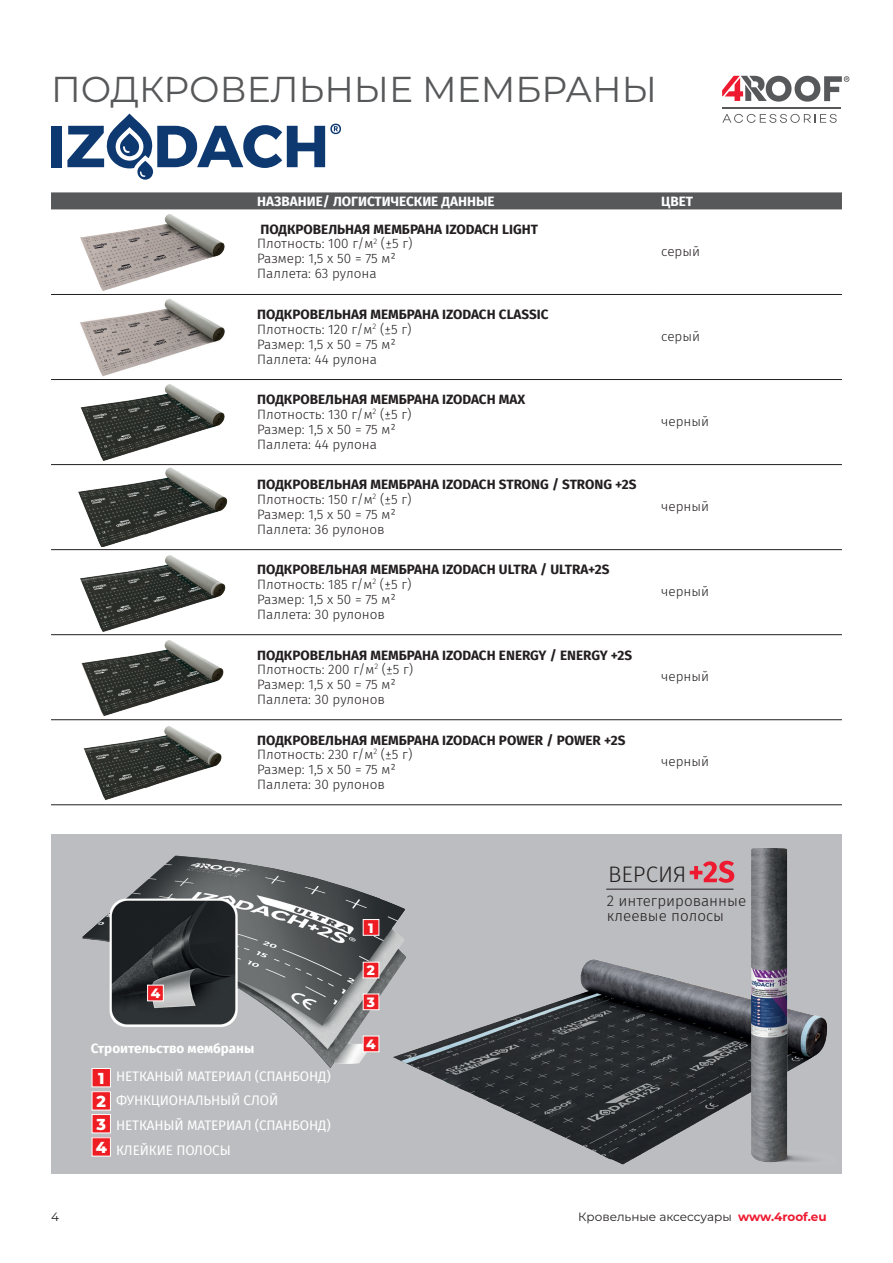
<style>
.page{position:relative;width:893px;height:1263px;background:#fff}
.page>*{position:absolute;margin:0;border:0;box-sizing:border-box;transform-origin:0 0}
.t1{font:36px "Montserrat";color:#57585a}
.t2{font:300 22.35px "Fira Sans";color:#231f20}
.t3{font:800 15.9px/23.1px "Montserrat";color:#fff}
.t4{font:300 15.3px/15px "Fira Sans";color:#231f20}
.t5{font:300 13.5px/14.7px "Fira Sans";color:#231f20}
.t6{font:13.5px/24.6px "Fira Sans";letter-spacing:-.01em;color:#fff}
.t7{font:700 13.5px "Fira Sans";color:#fff}
.t8{font:800 13.5px "Montserrat";color:#fff}
.t9{font:12px "Montserrat";color:#231f20}
.s1{font-weight:700}
.s2{font-weight:700;color:#ee1a30}
</style>
<div class="page">
<svg style="left:722px;top:114px;width:115px;height:9px"></svg>
<hr style="left:723px;top:107px;width:118px;height:1px;background:#57585a">
<svg style="left:722px;top:76px;width:127px;height:26px"></svg>
<div style="left:51px;top:192px;width:791px;height:17px;background:#57585a"></div>
<hr style="left:51px;top:634px;width:202px;height:1px;background:#231f20">
<hr style="left:253px;top:634px;width:404px;height:1px;background:#231f20">
<hr style="left:657px;top:634px;width:185px;height:1px;background:#231f20">
<hr style="left:51px;top:719px;width:202px;height:1px;background:#231f20">
<hr style="left:253px;top:719px;width:404px;height:1px;background:#231f20">
<hr style="left:657px;top:719px;width:185px;height:1px;background:#231f20">
<hr style="left:253px;top:294px;width:404px;height:1px;background:#231f20">
<hr style="left:657px;top:294px;width:185px;height:1px;background:#231f20">
<hr style="left:253px;top:379px;width:404px;height:1px;background:#231f20">
<hr style="left:657px;top:379px;width:185px;height:1px;background:#231f20">
<hr style="left:253px;top:464px;width:404px;height:1px;background:#231f20">
<hr style="left:657px;top:464px;width:185px;height:1px;background:#231f20">
<hr style="left:51px;top:294px;width:202px;height:1px;background:#231f20">
<hr style="left:51px;top:379px;width:202px;height:1px;background:#231f20">
<hr style="left:51px;top:464px;width:202px;height:1px;background:#231f20">
<hr style="left:51px;top:549px;width:202px;height:1px;background:#231f20">
<hr style="left:253px;top:549px;width:404px;height:1px;background:#231f20">
<hr style="left:657px;top:549px;width:185px;height:1px;background:#231f20">
<hr style="left:51px;top:804px;width:202px;height:1px;background:#231f20">
<hr style="left:253px;top:804px;width:404px;height:1px;background:#231f20">
<hr style="left:657px;top:804px;width:185px;height:1px;background:#231f20">
<img style="left:80px;top:214px;width:145px;height:77px">
<img style="left:80px;top:299px;width:145px;height:77px">
<img style="left:80px;top:384px;width:145px;height:77px">
<img style="left:78px;top:467px;width:150px;height:80px">
<img style="left:80px;top:555px;width:146px;height:77px">
<img style="left:81px;top:640px;width:143px;height:76px">
<img style="left:83px;top:726px;width:139px;height:75px">
<div style="left:51px;top:834px;width:791px;height:340px;background:#bcbdc0"></div>
<svg style="left:690px;top:861px;width:38px;height:22px"></svg>
<hr style="left:606px;top:889px;width:127px;height:1px;background:#231f20">
<img style="left:420px;top:959px;width:308px;height:206px">
<img style="left:728px;top:848px;width:99px;height:315px">
<img style="left:82px;top:855px;width:338px;height:220px">
<div style="left:363px;top:1036px;width:16px;height:16px;background:#ee1d23"></div>
<div style="left:363px;top:962px;width:16px;height:16px;background:#ee1d23"></div>
<div style="left:148px;top:985px;width:15px;height:16px;background:#ee1d23"></div>
<div style="left:147px;top:985px;width:17px;height:16px;border:1px solid #fff"></div>
<div style="left:363px;top:919px;width:16px;height:16px;background:#ee1d23"></div>
<div style="left:363px;top:919px;width:16px;height:17px;border:1px solid #fff"></div>
<div style="left:363px;top:994px;width:16px;height:16px;background:#ee1d23"></div>
<div style="left:363px;top:994px;width:16px;height:16px;border:1px solid #fff"></div>
<div style="left:92px;top:1068px;width:18px;height:19px;background:#ee1d23"></div>
<div style="left:92px;top:1068px;width:19px;height:19px;border:1px solid #fff"></div>
<div style="left:92px;top:1092px;width:18px;height:18px;background:#ee1d23"></div>
<div style="left:92px;top:1091px;width:19px;height:19px;border:1px solid #fff"></div>
<div style="left:92px;top:1114px;width:18px;height:19px;background:#ee1d23"></div>
<div style="left:92px;top:1114px;width:19px;height:19px;border:1px solid #fff"></div>
<div style="left:92px;top:1138px;width:18px;height:18px;background:#ee1d23"></div>
<div style="left:92px;top:1137px;width:19px;height:19px;border:1px solid #fff"></div>
<div style="left:51px;top:126px;width:11px;height:41px;background:#0e3970"></div>
<svg style="left:67px;top:114px;width:274px;height:66px"></svg>
<h1 class="t1" style="left:51px;top:64px;width:607px">ПОДКРОВЕЛЬНЫЕ МЕМБРАНЫ</h1>
<p class="t7" style="left:257px;top:190px;width:239px">НАЗВАНИЕ/ ЛОГИСТИЧЕСКИЕ ДАННЫЕ</p>
<p class="t7" style="left:661px;top:190px;width:33px">ЦВЕТ</p>
<p class="t5" style="left:257px;top:222px;width:282px"><span class="s1">ПОДКРОВЕЛЬНАЯ МЕМБРАНА IZODACH LIGHT<br></span>Плотность: 100 г/м<sup>2</sup> (±5 г)<br>Размер: 1,5 x 50 = 75 м²<br>Паллета: 63 рулона</p>
<p class="t5" style="left:661px;top:244px;width:40px">серый</p>
<p class="t5" style="left:257px;top:307px;width:293px"><span class="s1">ПОДКРОВЕЛЬНАЯ МЕМБРАНА IZODACH CLASSIC<br></span>Плотность: 120 г/м<sup>2</sup> (±5 г)<br>Размер: 1,5 x 50 = 75 м²<br>Паллета: 44 рулона</p>
<p class="t5" style="left:257px;top:392px;width:270px"><span class="s1">ПОДКРОВЕЛЬНАЯ МЕМБРАНА IZODACH МAX<br></span>Плотность: 130 г/м<sup>2</sup> (±5 г)<br>Размер: 1,5 x 50 = 75 м²<br>Паллета: 44 рулона</p>
<p class="t5" style="left:257px;top:477px;width:381px"><span class="s1">ПОДКРОВЕЛЬНАЯ МЕМБРАНА IZODACH STRONG / STRONG +2S<br></span>Плотность: 150 г/м<sup>2</sup> (±5 г)<br>Размер: 1,5 x 50 = 75 м²<br>Паллета: 36 рулонов</p>
<p class="t5" style="left:257px;top:562px;width:354px"><span class="s1">ПОДКРОВЕЛЬНАЯ МЕМБРАНА IZODACH ULTRA / ULTRA+2S<br></span>Плотность: 185 г/м<sup>2</sup> (±5 г)<br>Размер: 1,5 x 50 = 75 м²<br>Паллета: 30 рулонов</p>
<p class="t5" style="left:257px;top:647px;width:376px"><span class="s1">ПОДКРОВЕЛЬНАЯ МЕМБРАНА IZODACH ENERGY / ENERGY +2S<br></span>Плотность: 200 г/м<sup>2</sup> (±5 г)<br>Размер: 1,5 x 50 = 75 м²<br>Паллета: 30 рулонов</p>
<p class="t5" style="left:257px;top:732px;width:370px"><span class="s1">ПОДКРОВЕЛЬНАЯ МЕМБРАНА IZODACH POWER / POWER +2S<br></span>Плотность: 230 г/м<sup>2</sup> (±5 г)<br>Размер: 1,5 x 50 = 75 м²<br>Паллета: 30 рулонов</p>
<p class="t5" style="left:661px;top:329px;width:40px">серый</p>
<p class="t5" style="left:661px;top:414px;width:49px">черный</p>
<p class="t5" style="left:661px;top:499px;width:49px">черный</p>
<p class="t5" style="left:661px;top:584px;width:49px">черный</p>
<p class="t5" style="left:661px;top:669px;width:49px">черный</p>
<p class="t5" style="left:661px;top:754px;width:49px">черный</p>
<h2 class="t2" style="left:608px;top:859px;width:80px">ВЕРСИЯ</h2>
<p class="t8" style="left:151px;top:983px;width:11px">4</p>
<p class="t7" style="left:91px;top:1036px;width:165px">Строительство мембраны</p>
<p class="t6" style="left:116px;top:1063px;width:216px">НЕТКАНЫЙ МАТЕРИАЛ (СПАНБОНД)<br>ФУНКЦИОНАЛЬНЫЙ СЛОЙ<br>НЕТКАНЫЙ МАТЕРИАЛ (СПАНБОНД)<br>КЛЕЙКИЕ ПОЛОСЫ</p>
<p class="t3" style="left:96px;top:1066px;width:13px">1<br>2<br>3<br>4</p>
<p class="t8" style="left:368px;top:918px;width:7px">1</p>
<p class="t8" style="left:367px;top:961px;width:10px">2</p>
<p class="t8" style="left:367px;top:992px;width:10px">3</p>
<p class="t8" style="left:366px;top:1034px;width:11px">4</p>
<p class="t4" style="left:607px;top:893px;width:141px">2 интегрированные клеевые полосы</p>
<p class="t9" style="left:51px;top:1209px;width:9px">4</p>
<p class="t9" style="left:578px;top:1209px;width:250px">Кровельные аксесcуары <span class="s2">www.4roof.eu</span></p>
</div>
